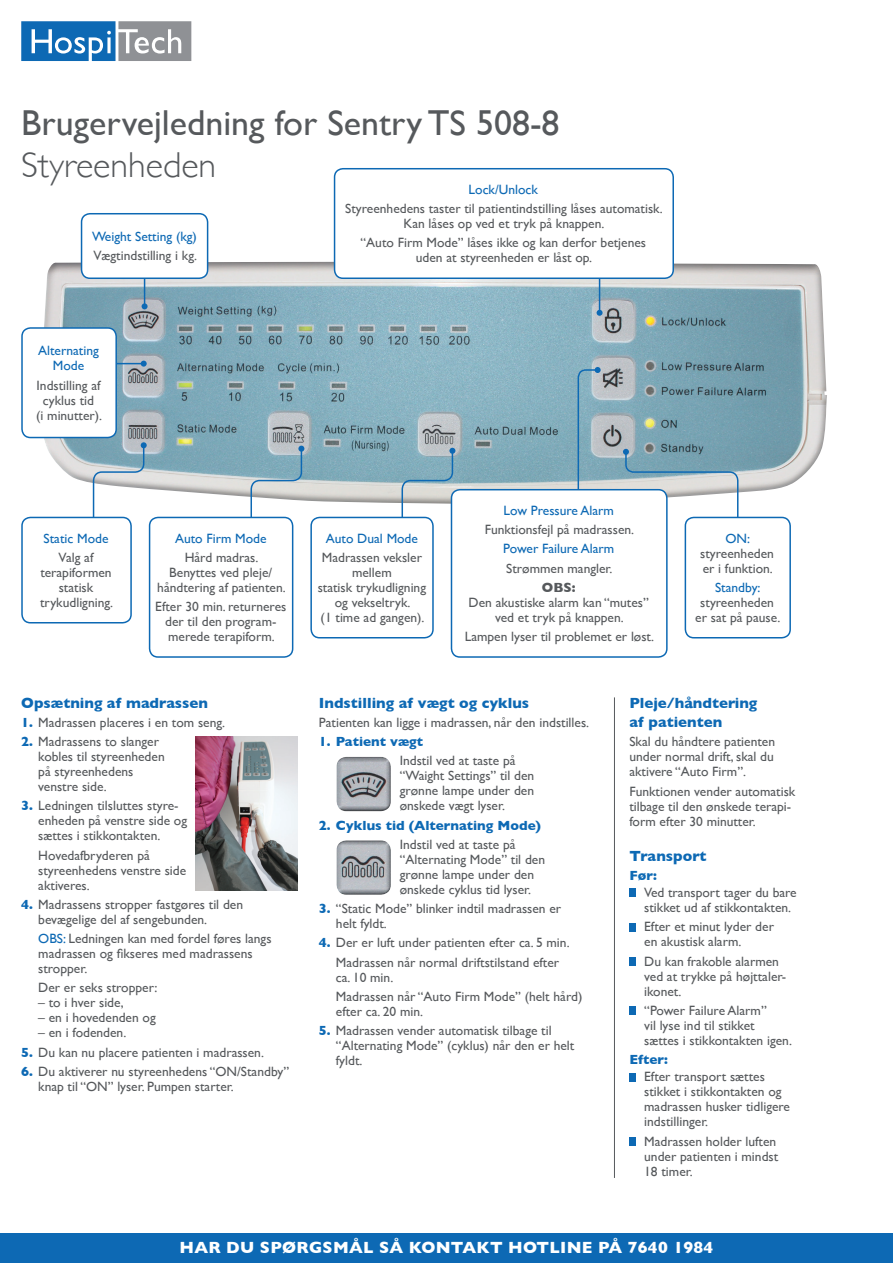
<style>
.page{position:relative;width:893px;height:1263px;background:#fff}
.page>*{position:absolute;margin:0;border:0;box-sizing:border-box;transform-origin:0 0}
.t1{font:36px "Gill Sans";color:#56595c}
.t2{font:300 36px "Gill Sans";color:#56595c}
.t3{font:700 16.5px "Gill Sans";letter-spacing:.02em;color:#fff}
.t4{font:700 15px/19.5px "Gill Sans";color:#0d69b4}
.t5{font:13.5px/15px "Gill Sans";color:#56595c}
.t6{font:13.5px/15px "Gill Sans";color:#0d69b4;text-align:center}
.t7{font:700 13.5px "Gill Sans";color:#0d69b4}
.t8{font:700 13.5px "Gill Sans";color:#56595c}
.s1{font-weight:700;color:#0d69b4}
.s2{color:#0d69b4}
</style>
<div class="page">
<svg style="left:21px;top:21px;width:170px;height:40px;background:#6993b7"></svg>
<div style="left:41px;top:261px;width:786px;height:243px;background:#231f20;opacity:.5"></div>
<div style="left:22px;top:328px;width:94px;height:109px;background:#fff;border-radius:9px"></div>
<div style="left:21px;top:327px;width:96px;height:111px;border:2px solid #0d69b4;border-radius:9px"></div>
<hr style="left:144px;top:252px;width:1px;height:54px;background:#0d69b4">
<svg style="left:142px;top:303px;width:6px;height:6px"></svg>
<hr style="left:599px;top:252px;width:1px;height:61px;background:#0d69b4">
<svg style="left:597px;top:310px;width:6px;height:6px"></svg>
<div style="left:21px;top:517px;width:111px;height:106px;border:2px solid #0d69b4;border-radius:9px"></div>
<div style="left:685px;top:517px;width:106px;height:121px;border:2px solid #0d69b4;border-radius:9px"></div>
<svg style="left:117px;top:361px;width:30px;height:6px"></svg>
<svg style="left:577px;top:367px;width:24px;height:122px;background:#8db0c0"></svg>
<svg style="left:623px;top:449px;width:116px;height:70px"></svg>
<svg style="left:92px;top:442px;width:55px;height:77px"></svg>
<svg style="left:250px;top:446px;width:54px;height:81px"></svg>
<svg style="left:401px;top:448px;width:54px;height:79px"></svg>
<div style="left:451px;top:490px;width:216px;height:167px;background:#fff;border-radius:9px"></div>
<div style="left:451px;top:489px;width:217px;height:169px;border:2px solid #0d69b4;border-radius:9px"></div>
<div style="left:0;top:1233px;width:893px;height:30px;background:#0d69b4"></div>
<div style="left:629px;top:889px;width:7px;height:8px;background:#0d69b4"></div>
<div style="left:629px;top:923px;width:7px;height:8px;background:#0d69b4"></div>
<div style="left:629px;top:957px;width:7px;height:9px;background:#0d69b4"></div>
<div style="left:629px;top:1006px;width:7px;height:9px;background:#0d69b4"></div>
<div style="left:629px;top:1073px;width:7px;height:8px;background:#0d69b4"></div>
<div style="left:629px;top:1137px;width:7px;height:8px;background:#0d69b4"></div>
<hr style="left:614px;top:697px;width:1px;height:481px;background:#56595c">
<div style="left:336px;top:755px;width:55px;height:52px;background:#231f20;opacity:.4"></div>
<div style="left:336px;top:759px;width:57px;height:53px;background:#231f20;opacity:.4"></div>
<div style="left:336px;top:838px;width:55px;height:53px;background:#231f20;opacity:.4"></div>
<div style="left:336px;top:843px;width:57px;height:52px;background:#231f20;opacity:.4"></div>
<div style="left:150px;top:517px;width:143px;height:140px;background:#fff;border-radius:9px"></div>
<div style="left:149px;top:517px;width:144px;height:141px;border:2px solid #0d69b4;border-radius:9px"></div>
<div style="left:311px;top:517px;width:122px;height:121px;background:#fff;border-radius:9px"></div>
<div style="left:310px;top:517px;width:124px;height:121px;border:2px solid #0d69b4;border-radius:9px"></div>
<div style="left:82px;top:214px;width:126px;height:64px;background:#fff;border-radius:9px"></div>
<div style="left:81px;top:213px;width:127px;height:66px;border:2px solid #0d69b4;border-radius:9px"></div>
<div style="left:335px;top:169px;width:338px;height:109px;background:#fff;border-radius:9px"></div>
<div style="left:334px;top:168px;width:340px;height:111px;border:2px solid #0d69b4;border-radius:9px"></div>
<img style="left:196px;top:737px;width:102px;height:154px">
<h1 class="t1" style="left:21px;top:102px;width:540px">Brugervejledning for Sentry TS 508-8</h1>
<h1 class="t2" style="left:21px;top:137px;width:197px">Styreenheden</h1>
<p class="t6" style="left:469px;top:182px;width:71px">Lock/Unlock</p>
<p class="t5" style="left:345px;top:201px;width:319px;text-align:center">Styreenhedens taster til patientindstilling låses automatisk.<br>Kan låses op ved et tryk på knappen.</p>
<p class="t5" style="left:360px;top:235px;width:287px;text-align:center">“Auto Firm Mode” låses ikke og kan derfor betjenes uden at styreenheden er låst op.</p>
<p class="t6" style="left:92px;top:229px;width:106px">Weight Setting (kg)</p>
<p class="t5" style="left:93px;top:248px;width:105px">Vægtindstilling i kg.</p>
<p class="t6" style="left:38px;top:343px;width:62px">Alternating<br>Mode</p>
<p class="t5" style="left:36px;top:377px;width:67px;text-align:center">Indstilling af cyklus tid<br>(i minutter).</p>
<p class="t6" style="left:44px;top:530px;width:66px">Static Mode</p>
<p class="t5" style="left:40px;top:550px;width:75px;text-align:center">Valg af terapiformen statisk trykudligning.</p>
<p class="t6" style="left:175px;top:530px;width:93px">Auto Firm Mode</p>
<p class="t5" style="left:157px;top:550px;width:130px;text-align:center">Hård madras.<br>Benyttes ved pleje/ håndtering af patienten.</p>
<p class="t5" style="left:155px;top:599px;width:133px;text-align:center">Efter 30 min. returneres der til den program&shy;merede terapiform.</p>
<p class="t4" style="left:21px;top:692px;width:188px">Opsætning af madrassen</p>
<p class="t5" style="left:21px;top:715px;width:205px"><span class="s1">1.</span> Madrassen placeres i en tom seng.</p>
<p class="t5" style="left:38px;top:734px;width:128px;text-indent:-17px"><span class="s1">2.</span> Madrassens to slanger kobles til styreenheden på styreenhedens venstre side.</p>
<p class="t5" style="left:38px;top:798px;width:150px;text-indent:-17px"><span class="s1">3.</span> Ledningen tilsluttes styre&shy;enheden på venstre side og sættes i stikkontakten.</p>
<p class="t5" style="left:38px;top:847px;width:149px">Hovedafbryderen på styreenhedens venstre side aktiveres.</p>
<p class="t5" style="left:38px;top:897px;width:206px;text-indent:-17px"><span class="s1">4.</span> Madrassens stropper fastgøres til den bevægelige del af sengebunden.</p>
<p class="t5" style="left:38px;top:931px;width:235px"><span class="s2">OBS:</span> Ledningen kan med fordel føres langs madrassen og fikseres med madrassens stropper.</p>
<p class="t5" style="left:38px;top:980px;width:121px">Der er seks stropper:</p>
<p class="t5" style="left:38px;top:995px;width:87px">– to i hver side,</p>
<p class="t5" style="left:38px;top:1010px;width:119px">– en i hovedenden og</p>
<p class="t5" style="left:38px;top:1025px;width:90px">– en i fodenden.</p>
<p class="t5" style="left:21px;top:1044px;width:244px"><span class="s1">5.</span> Du kan nu placere patienten i madrassen.</p>
<p class="t5" style="left:38px;top:1064px;width:253px;text-indent:-17px"><span class="s1">6.</span> Du aktiverer nu styreenhedens “ON/Standby” knap til “ON” lyser. Pumpen starter.</p>
<p class="t6" style="left:326px;top:530px;width:94px">Auto Dual Mode</p>
<p class="t5" style="left:318px;top:550px;width:110px;text-align:center">Madrassen veksler mellem<br>statisk trykudligning og vekseltryk.<br>(1 time ad gangen).</p>
<p class="t6" style="left:504px;top:503px;width:112px">Low Pressure Alarm</p>
<p class="t5" style="left:485px;top:522px;width:151px">Funktionsfejl på madrassen.</p>
<p class="t6" style="left:503px;top:541px;width:113px">Power Failure Alarm</p>
<p class="t5" style="left:506px;top:560px;width:108px">Strømmen mangler.</p>
<p class="t8" style="left:542px;top:577px;width:35px">OBS:</p>
<p class="t5" style="left:469px;top:595px;width:182px;text-align:center">Den akustiske alarm kan “mutes” ved et tryk på knappen.</p>
<p class="t5" style="left:465px;top:629px;width:191px">Lampen lyser til problemet er løst.</p>
<p class="t6" style="left:725px;top:530px;width:26px">ON:</p>
<p class="t5" style="left:700px;top:545px;width:75px">styreenheden er i funktion.</p>
<p class="t6" style="left:715px;top:580px;width:47px">Standby:</p>
<p class="t5" style="left:695px;top:595px;width:87px;text-align:center">styreenheden er sat på pause.</p>
<p class="t4" style="left:319px;top:692px;width:212px">Indstilling af vægt og cyklus</p>
<p class="t5" style="left:319px;top:715px;width:272px">Patienten kan ligge i madrassen, når den indstilles.</p>
<p class="t7" style="left:319px;top:731px;width:106px">1. Patient vægt</p>
<p class="t5" style="left:400px;top:753px;width:136px">Indstil ved at taste på “Waight Settings” til den grønne lampe under den ønskede vægt lyser.</p>
<p class="t7" style="left:319px;top:814px;width:223px">2. Cyklus tid (Alternating Mode)</p>
<p class="t5" style="left:400px;top:837px;width:147px">Indstil ved at taste på “Alternating Mode” til den grønne lampe under den ønskede cyklus tid lyser.</p>
<p class="t5" style="left:336px;top:901px;width:227px;text-indent:-17px"><span class="s1">3.</span> “Static Mode” blinker indtil madrassen er helt fyldt.</p>
<p class="t5" style="left:319px;top:933px;width:252px;line-height:19.2px;text-align:center"><span class="s1">4.</span> Der er luft under patienten efter ca. 5 min.<br>Madrassen når normal driftstilstand efter</p>
<p class="t5" style="left:336px;top:967px;width:248px;line-height:19.2px">ca. 10 min.<br>Madrassen når “Auto Firm Mode” (helt hård)</p>
<p class="t5" style="left:336px;top:1004px;width:89px">efter ca. 20 min.</p>
<p class="t5" style="left:336px;top:1023px;width:240px;text-indent:-17px"><span class="s1">5.</span> Madrassen vender automatisk tilbage til “Alternating Mode” (cyklus) når den er helt fyldt.</p>
<p class="t4" style="left:629px;top:692px;width:130px">Pleje/håndtering af patienten</p>
<p class="t5" style="left:629px;top:734px;width:147px;text-align:justify">Skal du håndtere patienten under normal drift, skal du aktivere “Auto Firm”.</p>
<p class="t5" style="left:629px;top:783px;width:167px">Funktionen vender automatisk tilbage til den ønskede terapi&shy;form efter 30 minutter.</p>
<p class="t4" style="left:629px;top:846px;width:79px">Transport</p>
<p class="t7" style="left:629px;top:865px;width:29px">Før:</p>
<p class="t5" style="left:644px;top:885px;width:154px">Ved transport tager du bare stikket ud af stikkontakten.</p>
<p class="t5" style="left:644px;top:919px;width:131px">Efter et minut lyder der en akustisk alarm.</p>
<p class="t5" style="left:644px;top:953px;width:143px">Du kan frakoble alarmen ved at trykke på højttaler&shy;ikonet.</p>
<p class="t5" style="left:644px;top:1003px;width:149px">“Power Failure Alarm”<br>vil lyse ind til stikket sættes i stikkontakten igen.</p>
<p class="t7" style="left:629px;top:1049px;width:40px">Efter:</p>
<p class="t5" style="left:644px;top:1069px;width:147px">Efter transport sættes stikket i stikkontakten og madrassen husker tidligere indstillinger.</p>
<p class="t5" style="left:644px;top:1133px;width:136px">Madrassen holder luften under patienten i mindst<br>18 timer.</p>
<p class="t3" style="left:180px;top:1235px;width:535px">HAR DU SPØRGSMÅL SÅ KONTAKT HOTLINE PÅ 7640 1984</p>
</div>
